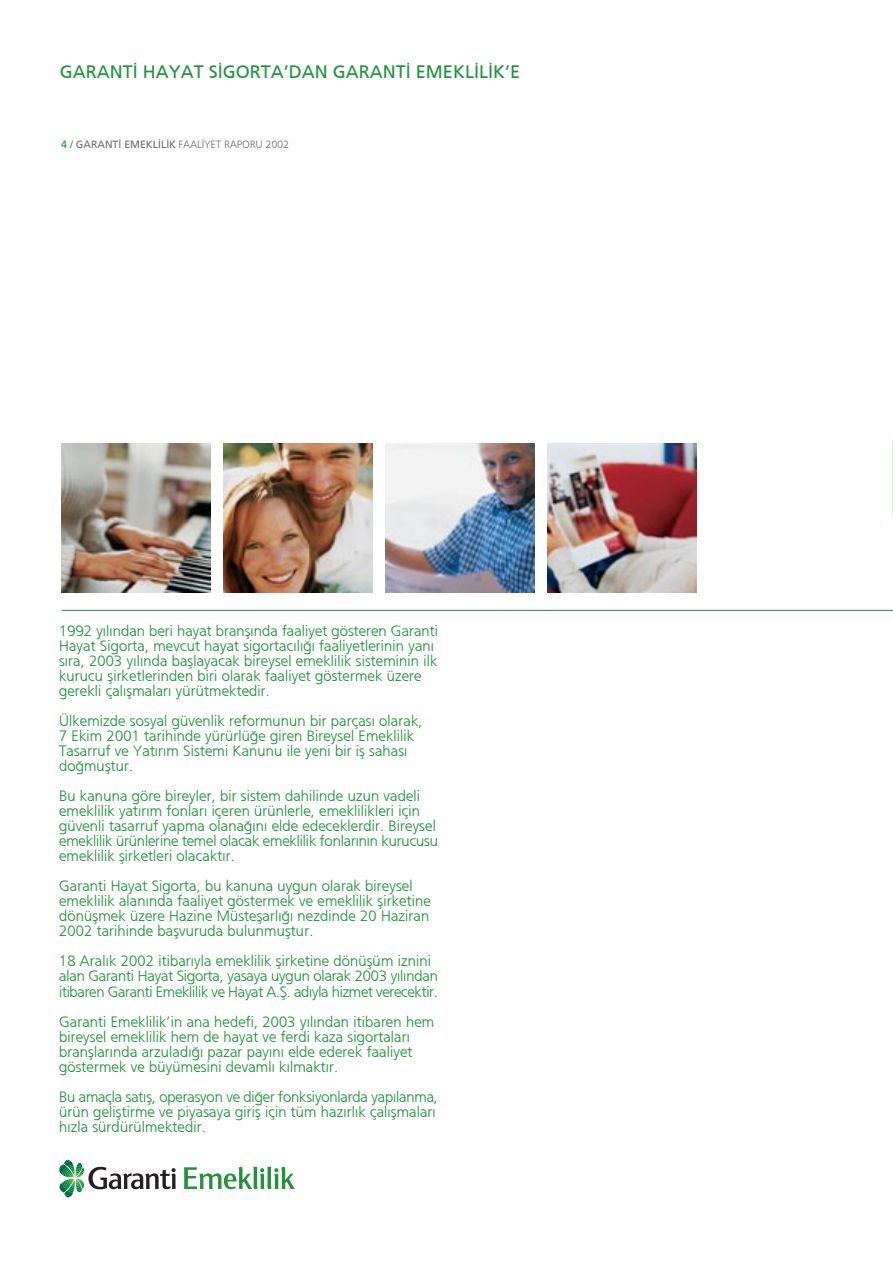
<style>
.page{position:relative;width:893px;height:1263px;background:#fff}
.page>*{position:absolute;margin:0;border:0;box-sizing:border-box;transform-origin:0 0}
.t1{font:18px "Frutiger Roman";color:#21923c}
.t2{font:300 15px/15px "Frutiger";color:#21923c}
.t3{font:300 15px/15px "Frutiger";letter-spacing:-.02em;color:#21923c}
.t4{font:300 10.5px "Frutiger";color:#6c6e70}
.s1{font-family:"Frutiger Roman";font-weight:400;color:#21923c}
.s2{font-family:"Frutiger Roman";font-weight:400}
</style>
<div class="page">
<svg style="left:892px;top:440px;width:1px;height:76px"></svg>
<svg style="left:59px;top:1159px;width:117px;height:38px"></svg>
<svg style="left:184px;top:1166px;width:111px;height:23px"></svg>
<hr style="left:62px;top:610px;width:831px;height:1px;background:#21923c">
<img style="left:62px;top:444px;width:148px;height:148px">
<img style="left:223px;top:444px;width:149px;height:148px">
<img style="left:547px;top:443px;width:149px;height:149px">
<img style="left:385px;top:444px;width:149px;height:148px">
<p class="t1" style="left:60px;top:61px;width:462px">GARANT‹ HAYAT S‹GORTA’DAN GARANT‹ EMEKL‹L‹K’E</p>
<p class="t4" style="left:61px;top:138px;width:230px"><span class="s1">4 /</span> <span class="s2">GARANT‹ EMEKL‹L‹K</span> FAAL‹YET RAPORU 2002</p>
<p class="t2" style="left:60px;top:623px;width:380px">1992 y›l›ndan beri hayat branfl›nda faaliyet gösteren Garanti Hayat Sigorta, mevcut hayat sigortac›l›¤› faaliyetlerinin yan› s›ra, 2003 y›l›nda bafllayacak bireysel emeklilik sisteminin ilk kurucu flirketlerinden biri olarak faaliyet göstermek üzere gerekli çal›flmalar› yürütmektedir.</p>
<p class="t2" style="left:60px;top:713px;width:365px">Ülkemizde sosyal güvenlik reformunun bir parças› olarak, 7 Ekim 2001 tarihinde yürürlü¤e giren Bireysel Emeklilik Tasarruf ve Yat›r›m Sistemi Kanunu ile yeni bir ifl sahas› do¤mufltur.</p>
<p class="t2" style="left:60px;top:788px;width:380px">Bu kanuna göre bireyler, bir sistem dahilinde uzun vadeli emeklilik yat›r›m fonlar› içeren ürünlerle, emeklilikleri için güvenli tasarruf yapma olana¤›n› elde edeceklerdir. Bireysel emeklilik ürünlerine temel olacak emeklilik fonlar›n›n kurucusu emeklilik flirketleri olacakt›r.</p>
<p class="t2" style="left:60px;top:878px;width:373px">Garanti Hayat Sigorta, bu kanuna uygun olarak bireysel emeklilik alan›nda faaliyet göstermek ve emeklilik flirketine dönüflmek üzere Hazine Müsteflarl›¤› nezdinde 20 Haziran 2002 tarihinde baflvuruda bulunmufltur.</p>
<p class="t3" style="left:60px;top:953px;width:380px">18 Aral›k 2002 itibar›yla emeklilik flirketine dönüflüm iznini alan Garanti Hayat Sigorta, yasaya uygun olarak 2003 y›l›ndan itibaren Garanti Emeklilik ve Hayat A.fi. ad›yla hizmet verecektir.</p>
<p class="t2" style="left:60px;top:1013px;width:377px">Garanti Emeklilik’in ana hedefi, 2003 y›l›ndan itibaren hem bireysel emeklilik hem de hayat ve ferdi kaza sigortalar› branfllar›nda arzulad›¤› pazar pay›n› elde ederek faaliyet göstermek ve büyümesini devaml› k›lmakt›r.</p>
<p class="t2" style="left:60px;top:1088px;width:380px">Bu amaçla sat›fl, operasyon ve di¤er fonksiyonlarda yap›lanma, ürün gelifltirme ve piyasaya girifl için tüm haz›rl›k çal›flmalar› h›zla sürdürülmektedir.</p>
</div>
